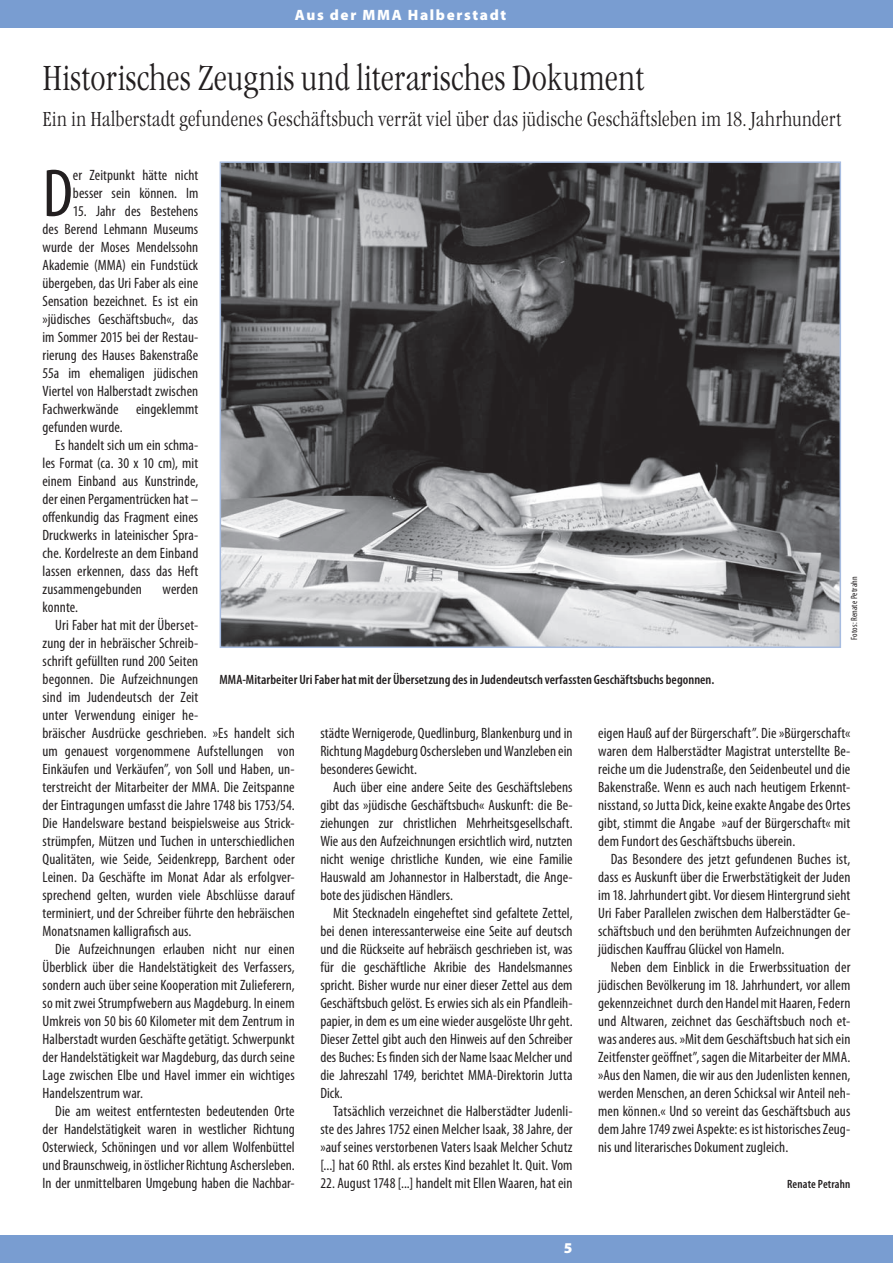
<style>
.page{position:relative;width:893px;height:1263px;background:#fff}
.page>*{position:absolute;margin:0;border:0;box-sizing:border-box;transform-origin:0 0}
.t1{font:condensed 68.4px "Myriad Pro";color:#231f20}
.t2{font:36px "MMZ Garamond";letter-spacing:-.01em;color:#231f20}
.t3{font:21px "MMZ Garamond";color:#231f20}
.t4{font:condensed 15px/18px "Myriad Pro";letter-spacing:.01em;color:#231f20;text-align:justify}
.t5{font:900 15px "Myriad Pro";letter-spacing:.11em;color:#fff}
.t6{font:600 condensed 13.5px "Myriad Pro";letter-spacing:.005em;color:#231f20}
.t7{font:600 condensed 12px "Myriad Pro";letter-spacing:.015em;color:#231f20}
.t8{font:condensed 9px "Myriad Pro";letter-spacing:.02em;color:#231f20}
</style>
<div class="page">
<img style="left:223px;top:164px;width:615px;height:481px">
<div style="left:220px;top:161px;width:621px;height:487px;border:2px solid #a7bce0"></div>
<div style="left:0;top:1235px;width:893px;height:28px;background:#799dd1"></div>
<div style="left:0;top:0;width:893px;height:28px;background:#799dd1"></div>
<p class="t5" style="left:295px;top:6px;width:213px">Aus der MMA Halberstadt</p>
<h2 class="t2" style="left:43px;top:57px;width:603px">Historisches Zeugnis und literarisches Dokument</h2>
<h3 class="t3" style="left:43px;top:107px;width:800px">Ein in Halberstadt gefundenes Geschäftsbuch verrät viel über das jüdische Geschäftsleben im 18. Jahrhundert</h3>
<h1 class="t1" style="left:43px;top:152px;width:32px">D</h1>
<p class="t4" style="left:73px;top:166px;width:127px">er Zeitpunkt hätte nicht besser sein können. Im</p>
<p class="t4" style="left:43px;top:202px;width:157px;text-indent:30px">15. Jahr des Bestehens des Berend Lehmann Museums wurde der Moses Mendelssohn Akademie (MMA) ein Fundstück übergeben, das Uri Faber als eine Sensation bezeichnet. Es ist ein »jüdisches Geschäftsbuch«, das im Sommer 2015 bei der Restau&shy;rierung des Hauses Bakenstraße 55a im ehemaligen jüdischen Viertel von Halberstadt zwischen Fachwerkwände eingeklemmt gefunden wurde.</p>
<p class="t4" style="left:43px;top:436px;width:157px;text-indent:13px">Es handelt sich um ein schma&shy;les Format (ca. 30 x 10 cm), mit einem Einband aus Kunstrinde, der einen Pergamentrücken hat – offenkundig das Fragment eines Druckwerks in lateinischer Spra&shy;che. Kordelreste an dem Einband lassen erkennen, dass das Heft zusammengebunden</p>
<p class="t8" style="left:849px;top:640px;width:65px;rotate:-90deg">Fotos: Renate Petrahn</p>
<p class="t4" style="left:163px;top:580px;width:37px">werden</p>
<p class="t4" style="left:43px;top:598px;width:37px">konnte.</p>
<p class="t4" style="left:55px;top:616px;width:145px">Uri Faber hat mit der Überset-</p>
<p class="t4" style="left:43px;top:634px;width:157px">zung der in hebräischer Schreib-</p>
<p class="t4" style="left:43px;top:652px;width:157px">schrift gefüllten rund 200 Seiten</p>
<p class="t4" style="left:43px;top:670px;width:157px">begonnen. Die Aufzeichnungen</p>
<p class="t4" style="left:43px;top:688px;width:157px">sind im Judendeutsch der Zeit</p>
<p class="t4" style="left:43px;top:706px;width:157px">unter Verwendung einiger he-</p>
<p class="t4" style="left:43px;top:724px;width:254px">bräischer Ausdrücke geschrieben. »Es handelt sich</p>
<p class="t4" style="left:43px;top:742px;width:254px">um genauest vorgenommene Aufstellungen von</p>
<p class="t4" style="left:43px;top:760px;width:254px">Einkäufen und Verkäufen”, von Soll und Haben, un-</p>
<p class="t4" style="left:43px;top:778px;width:254px">terstreicht der Mitarbeiter der MMA. Die Zeitspanne</p>
<p class="t4" style="left:43px;top:796px;width:254px">der Eintragungen umfasst die Jahre 1748 bis 1753/54.</p>
<p class="t4" style="left:43px;top:814px;width:254px">Die Handelsware bestand beispielsweise aus Strick-</p>
<p class="t4" style="left:43px;top:832px;width:254px">strümpfen, Mützen und Tuchen in unterschiedlichen</p>
<p class="t4" style="left:43px;top:850px;width:254px">Qualitäten, wie Seide, Seidenkrepp, Barchent oder</p>
<p class="t4" style="left:43px;top:868px;width:254px">Leinen. Da Geschäfte im Monat Adar als erfolgver-</p>
<p class="t4" style="left:43px;top:886px;width:254px">sprechend gelten, wurden viele Abschlüsse darauf</p>
<p class="t4" style="left:43px;top:904px;width:254px">terminiert, und der Schreiber führte den hebräischen</p>
<p class="t4" style="left:43px;top:922px;width:151px">Monatsnamen kalligrafisch aus.</p>
<p class="t4" style="left:55px;top:940px;width:241px">Die Aufzeichnungen erlauben nicht nur einen</p>
<p class="t4" style="left:43px;top:958px;width:254px">Überblick über die Handelstätigkeit des Verfassers,</p>
<p class="t4" style="left:43px;top:976px;width:254px">sondern auch über seine Kooperation mit Zulieferern,</p>
<p class="t4" style="left:43px;top:994px;width:254px">so mit zwei Strumpfwebern aus Magdeburg. In einem</p>
<p class="t4" style="left:43px;top:1012px;width:254px">Umkreis von 50 bis 60 Kilometer mit dem Zentrum in</p>
<p class="t4" style="left:43px;top:1030px;width:254px">Halberstadt wurden Geschäfte getätigt. Schwerpunkt</p>
<p class="t4" style="left:43px;top:1048px;width:254px">der Handelstätigkeit war Magdeburg, das durch seine</p>
<p class="t4" style="left:43px;top:1066px;width:254px">Lage zwischen Elbe und Havel immer ein wichtiges</p>
<p class="t4" style="left:43px;top:1084px;width:102px">Handelszentrum war.</p>
<p class="t4" style="left:55px;top:1102px;width:241px">Die am weitest entferntesten bedeutenden Orte</p>
<p class="t4" style="left:43px;top:1120px;width:254px">der Handelstätigkeit waren in westlicher Richtung</p>
<p class="t4" style="left:43px;top:1138px;width:254px">Osterwieck, Schöningen und vor allem Wolfenbüttel</p>
<p class="t4" style="left:43px;top:1156px;width:254px">und Braunschweig, in östlicher Richtung Aschersleben.</p>
<p class="t4" style="left:43px;top:1174px;width:254px">In der unmittelbaren Umgebung haben die Nachbar-</p>
<p class="t6" style="left:220px;top:672px;width:496px">MMA-Mitarbeiter Uri Faber hat mit der Übersetzung des in Judendeutsch verfassten Geschäftsbuchs begonnen.</p>
<p class="t4" style="left:598px;top:724px;width:254px">eigen Hauß auf der Bürgerschaft”. Die »Bürgerschaft« waren dem Halberstädter Magistrat unterstellte Be&shy;reiche um die Judenstraße, den Seidenbeutel und die Bakenstraße. Wenn es auch nach heutigem Erkennt&shy;nisstand, so Jutta Dick, keine exakte Angabe des Ortes gibt, stimmt die Angabe »auf der Bürgerschaft« mit dem Fundort des Geschäftsbuchs überein.</p>
<p class="t4" style="left:598px;top:850px;width:254px;text-indent:13px">Das Besondere des jetzt gefundenen Buches ist, dass es Auskunft über die Erwerbstätigkeit der Juden im 18. Jahrhundert gibt. Vor diesem Hintergrund sieht Uri Faber Parallelen zwischen dem Halberstädter Ge&shy;schäftsbuch und den berühmten Aufzeichnungen der jüdischen Kauffrau Glückel von Hameln.</p>
<p class="t4" style="left:598px;top:958px;width:254px;text-indent:13px">Neben dem Einblick in die Erwerbssituation der jüdischen Bevölkerung im 18. Jahrhundert, vor allem gekennzeichnet durch den Handel mit Haaren, Federn und Altwaren, zeichnet das Geschäftsbuch noch et&shy;was anderes aus. »Mit dem Geschäftsbuch hat sich ein Zeitfenster geöffnet”, sagen die Mitarbeiter der MMA. »Aus den Namen, die wir aus den Judenlisten kennen, werden Menschen, an deren Schicksal wir Anteil neh&shy;men können.« Und so vereint das Geschäftsbuch aus dem Jahre 1749 zwei Aspekte: es ist historisches Zeug&shy;nis und literarisches Dokument zugleich.</p>
<p class="t7" style="left:787px;top:1177px;width:65px">Renate Petrahn</p>
<p class="t4" style="left:320px;top:724px;width:254px">städte Wernigerode, Quedlinburg, Blankenburg und in Richtung Magdeburg Oschersleben und Wanzleben ein besonderes Gewicht.</p>
<p class="t4" style="left:320px;top:778px;width:254px;text-indent:13px">Auch über eine andere Seite des Geschäftslebens gibt das »jüdische Geschäftsbuch« Auskunft: die Be&shy;ziehungen zur christlichen Mehrheitsgesellschaft.<br>Wie aus den Aufzeichnungen ersichtlich wird, nutzten nicht wenige christliche Kunden, wie eine Familie Hauswald am Johannestor in Halberstadt, die Ange&shy;bote des jüdischen Händlers.</p>
<p class="t4" style="left:320px;top:904px;width:254px;text-indent:13px">Mit Stecknadeln eingeheftet sind gefaltete Zettel, bei denen interessanterweise eine Seite auf deutsch und die Rückseite auf hebräisch geschrieben ist, was für die geschäftliche Akribie des Handelsmannes spricht. Bisher wurde nur einer dieser Zettel aus dem Geschäftsbuch gelöst. Es erwies sich als ein Pfandleih&shy;papier, in dem es um eine wieder ausgelöste Uhr geht.<br>Dieser Zettel gibt auch den Hinweis auf den Schreiber des Buches: Es finden sich der Name Isaac Melcher und die Jahreszahl 1749, berichtet MMA-Direktorin Jutta Dick.</p>
<p class="t4" style="left:320px;top:1102px;width:254px;text-indent:13px">Tatsächlich verzeichnet die Halberstädter Judenli&shy;ste des Jahres 1752 einen Melcher Isaak, 38 Jahre, der »auf seines verstorbenen Vaters Isaak Melcher Schutz [...] hat 60 Rthl. als erstes Kind bezahlet lt. Quit. Vom</p>
<p class="t4" style="left:320px;top:1174px;width:254px">22. August 1748 [...] handelt mit Ellen Waaren, hat ein</p>
<p class="t5" style="left:564px;top:1239px;width:10px">5</p>
</div>
